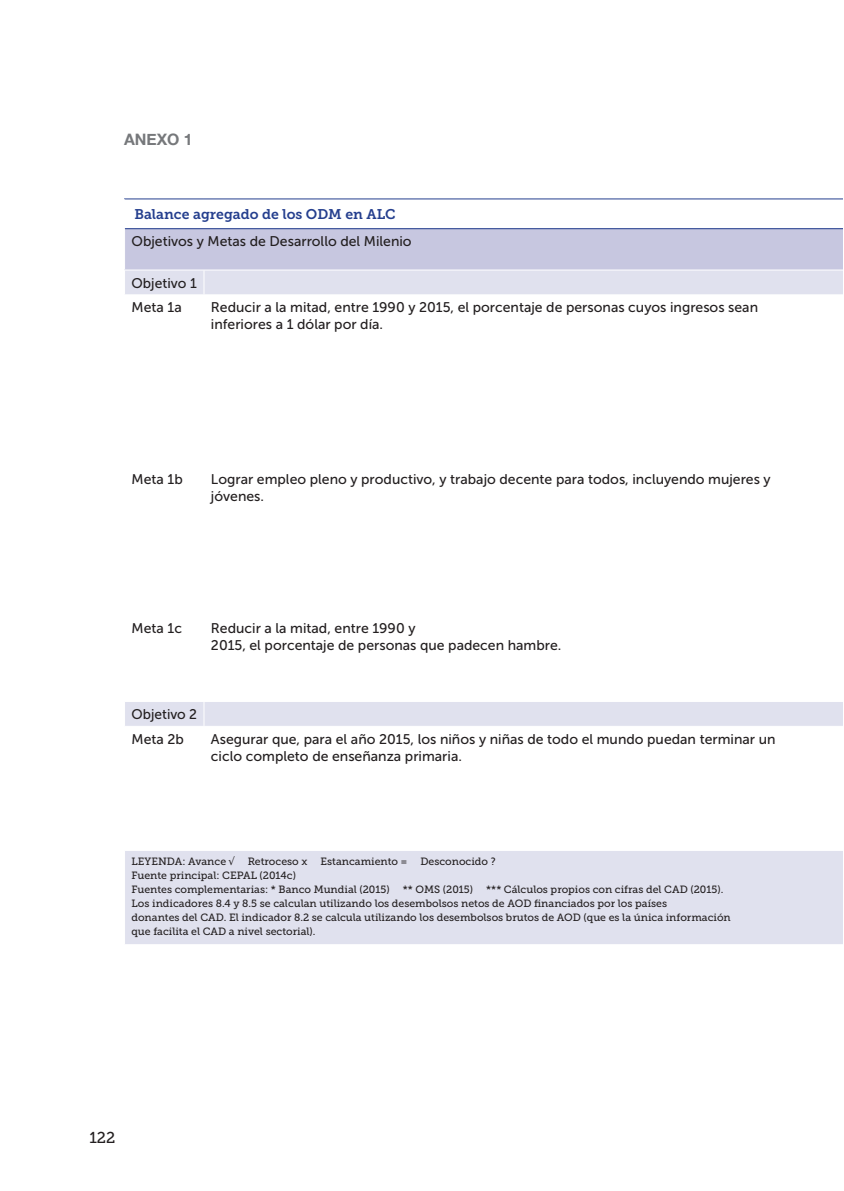
<style>
.page{position:relative;width:844px;height:1191px;background:#fff}
.page>*{position:absolute;margin:0;border:0;box-sizing:border-box;transform-origin:0 0}
.t1{font:700 15.75px "Helvetica Neue";color:#76787b}
.t2{font:15.75px "Museo Slab 500";color:#231f20}
.t3{font:14px/16.8px "Museo Sans 500";color:#231f20}
.t4{font:14px "Museo Slab 700";color:#253f8e}
.t5{font:10.5px/14px "Museo Slab 500";color:#231f20}
</style>
<div class="page">
<div style="left:124px;top:229px;width:718px;height:41px;background:#c7c7e0"></div>
<svg style="left:125px;top:270px;width:717px;height:674px"></svg>
<hr style="left:124px;top:229px;width:1px;height:40px;background:#fff">
<svg style="left:203px;top:270px;width:1px;height:24px"></svg>
<hr style="left:203px;top:295px;width:1px;height:44px;background:#fff">
<hr style="left:203px;top:339px;width:1px;height:45px;background:#fff">
<hr style="left:203px;top:384px;width:1px;height:41px;background:#fff">
<hr style="left:203px;top:426px;width:1px;height:40px;background:#fff">
<hr style="left:203px;top:467px;width:1px;height:40px;background:#fff">
<svg style="left:203px;top:508px;width:1px;height:24px"></svg>
<hr style="left:203px;top:533px;width:1px;height:41px;background:#fff">
<hr style="left:203px;top:574px;width:1px;height:41px;background:#fff">
<hr style="left:203px;top:616px;width:1px;height:40px;background:#fff">
<hr style="left:203px;top:657px;width:1px;height:44px;background:#fff">
<svg style="left:203px;top:702px;width:1px;height:24px"></svg>
<hr style="left:203px;top:727px;width:1px;height:34px;background:#fff">
<hr style="left:203px;top:761px;width:1px;height:44px;background:#fff">
<hr style="left:203px;top:806px;width:1px;height:44px;background:#fff">
<hr style="left:124px;top:198px;width:80px;height:1px;background:#253f8e">
<hr style="left:204px;top:198px;width:638px;height:1px;background:#253f8e">
<hr style="left:125px;top:228px;width:79px;height:1px;background:#253f8e">
<hr style="left:204px;top:228px;width:638px;height:1px;background:#253f8e">
<hr style="left:124px;top:269px;width:80px;height:1px;background:#fff">
<hr style="left:204px;top:269px;width:638px;height:1px;background:#fff">
<hr style="left:124px;top:294px;width:80px;height:1px;background:#fff">
<hr style="left:204px;top:294px;width:638px;height:1px;background:#fff">
<hr style="left:124px;top:384px;width:80px;height:1px;background:#fff">
<hr style="left:204px;top:384px;width:638px;height:1px;background:#fff">
<hr style="left:124px;top:425px;width:80px;height:1px;background:#fff">
<hr style="left:204px;top:425px;width:638px;height:1px;background:#fff">
<hr style="left:124px;top:466px;width:80px;height:1px;background:#fff">
<hr style="left:204px;top:466px;width:638px;height:1px;background:#fff">
<hr style="left:124px;top:507px;width:80px;height:1px;background:#fff">
<hr style="left:204px;top:507px;width:638px;height:1px;background:#fff">
<hr style="left:124px;top:532px;width:80px;height:1px;background:#fff">
<hr style="left:204px;top:532px;width:638px;height:1px;background:#fff">
<hr style="left:124px;top:574px;width:80px;height:1px;background:#fff">
<hr style="left:204px;top:574px;width:638px;height:1px;background:#fff">
<hr style="left:124px;top:615px;width:80px;height:1px;background:#fff">
<hr style="left:204px;top:615px;width:638px;height:1px;background:#fff">
<hr style="left:124px;top:656px;width:80px;height:1px;background:#fff">
<hr style="left:204px;top:656px;width:638px;height:1px;background:#fff">
<hr style="left:124px;top:701px;width:80px;height:1px;background:#fff">
<hr style="left:204px;top:701px;width:638px;height:1px;background:#fff">
<hr style="left:124px;top:726px;width:80px;height:1px;background:#fff">
<hr style="left:204px;top:726px;width:638px;height:1px;background:#fff">
<hr style="left:124px;top:805px;width:80px;height:1px;background:#fff">
<hr style="left:204px;top:805px;width:638px;height:1px;background:#fff">
<hr style="left:124px;top:850px;width:80px;height:1px;background:#fff">
<hr style="left:204px;top:850px;width:638px;height:1px;background:#fff">
<p class="t1" style="left:124px;top:130px;width:70px">ANEXO 1</p>
<p class="t4" style="left:134px;top:206px;width:263px">Balance agregado de los ODM en ALC</p>
<p class="t3" style="left:131px;top:233px;width:281px">Objetivos y Metas de Desarrollo del Milenio</p>
<p class="t3" style="left:131px;top:270px;width:67px;line-height:24.8px">Objetivo 1<br>Meta 1a</p>
<p class="t3" style="left:211px;top:299px;width:548px">Reducir a la mitad, entre 1990 y 2015, el porcentaje de personas cuyos ingresos sean inferiores a 1 dólar por día.</p>
<p class="t3" style="left:131px;top:471px;width:53px">Meta 1b</p>
<p class="t3" style="left:211px;top:471px;width:561px">Lograr empleo pleno y productivo, y trabajo decente para todos, incluyendo mujeres y jóvenes.</p>
<p class="t3" style="left:131px;top:620px;width:52px">Meta 1c</p>
<p class="t3" style="left:211px;top:620px;width:352px">Reducir a la mitad, entre 1990 y<br>2015, el porcentaje de personas que padecen hambre.</p>
<p class="t3" style="left:131px;top:702px;width:67px;line-height:24.8px">Objetivo 2<br>Meta 2b</p>
<p class="t3" style="left:211px;top:730px;width:566px">Asegurar que, para el año 2015, los niños y niñas de todo el mundo puedan terminar un ciclo completo de enseñanza primaria.</p>
<p class="t5" style="left:131px;top:854px;width:177px">LEYENDA: Avance ✓ Retroceso x</p>
<p class="t5" style="left:320px;top:854px;width:88px">Estancamiento =</p>
<p class="t5" style="left:420px;top:854px;width:77px">Desconocido ?</p>
<p class="t5" style="left:131px;top:868px;width:259px">Fuente principal: CEPAL (2014c)<br>Fuentes complementarias: * Banco Mundial (2015)</p>
<p class="t5" style="left:131px;top:882px;width:600px;text-indent:354px">*** Cálculos propios con cifras del CAD (2015).<br>Los indicadores 8.4 y 8.5 se calculan utilizando los desembolsos netos de AOD financiados por los países<br>donantes del CAD. El indicador 8.2 se calcula utilizando los desembolsos brutos de AOD (que es la única información que facilita el CAD a nivel sectorial).</p>
<p class="t5" style="left:403px;top:882px;width:72px">** OMS (2015)</p>
<p class="t2" style="left:89px;top:1129px;width:28px">122</p>
</div>
